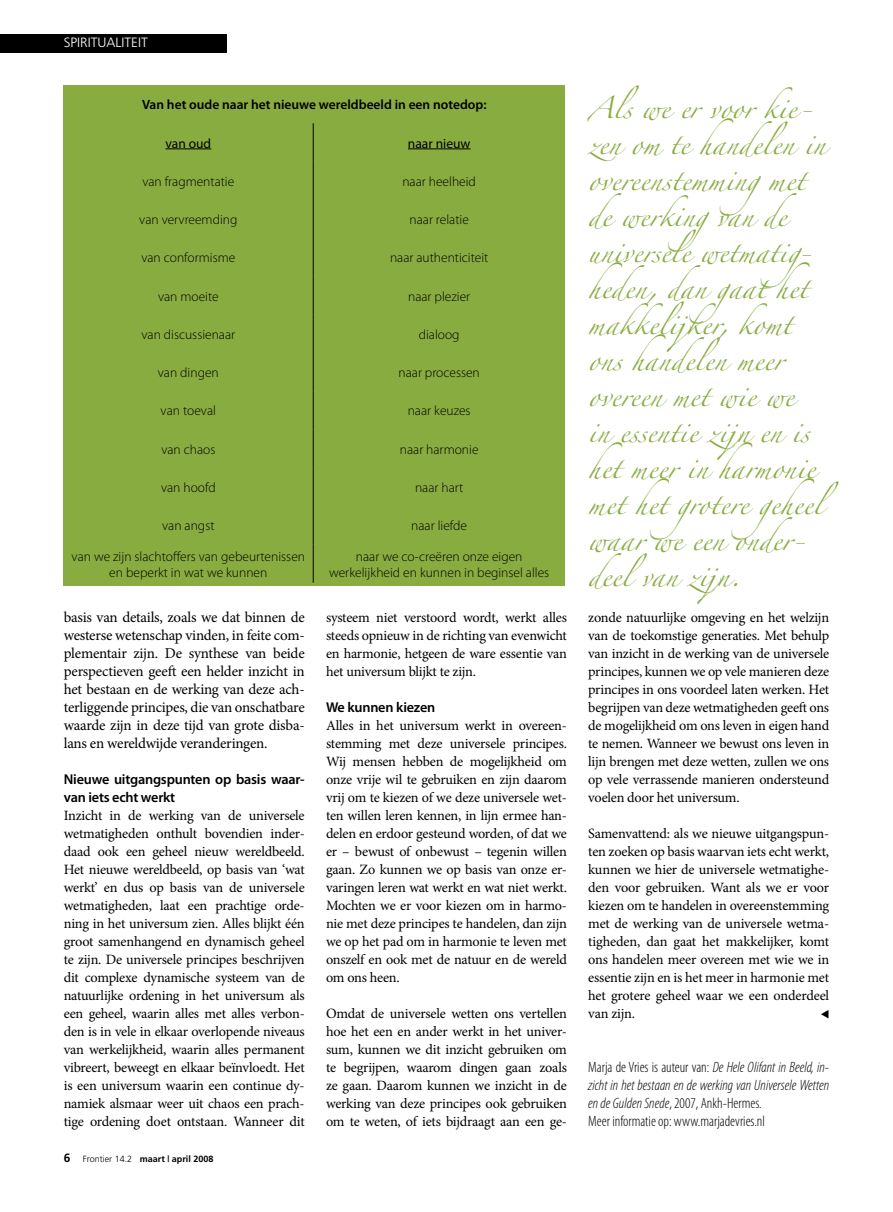
<style>
.page{position:relative;width:893px;height:1212px;background:#fff}
.page>*{position:absolute;margin:0;border:0;box-sizing:border-box;transform-origin:0 0}
.t1{font:19.5px/36px "Zapfino";color:#89ac41}
.t2{font:15px/18px "Minion Pro";letter-spacing:-.015em;color:#000;text-align:justify}
.t3{font:italic 300 condensed 15px/18px "Myriad Pro";color:#000}
.t4{font:14.25px/18px "Minion Pro";letter-spacing:-.015em;color:#000;text-align:justify}
.t5{font:600 14.25px/18px "Myriad Pro";letter-spacing:-.015em;color:#000}
.t6{font:300 13.5px/16.2px "Myriad Pro";color:#000;text-align:center}
.t7{font:600 13.5px "Myriad Pro";color:#000}
.t8{font:13.5px "Myriad Pro";color:#000}
.t9{font:300 13.5px "Frutiger";color:#fff}
.t10{font:700 12px "Frutiger";color:#000}
.t11{font:700 9px "Frutiger";color:#000}
.s1{font-weight:300}
.s2{font-style:normal}
</style>
<div class="page">
<div style="left:0;top:34px;width:227px;height:18px;background:#000"></div>
<div style="left:63px;top:85px;width:502px;height:501px;background:#89ac41"></div>
<hr style="left:313px;top:123px;width:1px;height:39px;background:#000">
<hr style="left:313px;top:162px;width:1px;height:38px;background:#000">
<hr style="left:313px;top:200px;width:1px;height:38px;background:#000">
<hr style="left:313px;top:238px;width:1px;height:38px;background:#000">
<hr style="left:313px;top:276px;width:1px;height:39px;background:#000">
<hr style="left:313px;top:315px;width:1px;height:38px;background:#000">
<hr style="left:313px;top:353px;width:1px;height:38px;background:#000">
<hr style="left:313px;top:391px;width:1px;height:38px;background:#000">
<hr style="left:313px;top:429px;width:1px;height:39px;background:#000">
<hr style="left:313px;top:468px;width:1px;height:38px;background:#000">
<hr style="left:313px;top:506px;width:1px;height:38px;background:#000">
<hr style="left:313px;top:544px;width:1px;height:39px;background:#000">
<hr style="left:165px;top:149px;width:46px;height:1px;background:#000">
<hr style="left:408px;top:149px;width:62px;height:1px;background:#000">
<p class="t9" style="left:64px;top:35px;width:85px">SPIRITUALITEIT</p>
<p class="t7" style="left:142px;top:96px;width:346px">Van het oude naar het nieuwe wereldbeeld in een notedop:</p>
<p class="t8" style="left:165px;top:135px;width:47px">van oud</p>
<p class="t8" style="left:408px;top:135px;width:64px">naar nieuw</p>
<p class="t6" style="left:142px;top:173px;width:93px">van fragmentatie</p>
<p class="t6" style="left:402px;top:173px;width:75px">naar heelheid</p>
<p class="t6" style="left:139px;top:211px;width:100px">van vervreemding</p>
<p class="t6" style="left:410px;top:211px;width:61px">naar relatie</p>
<p class="t6" style="left:141px;top:250px;width:95px">van conformisme</p>
<p class="t6" style="left:390px;top:250px;width:100px">naar authenticiteit</p>
<p class="t6" style="left:158px;top:288px;width:62px">van moeite</p>
<p class="t6" style="left:408px;top:288px;width:64px">naar plezier</p>
<p class="t6" style="left:141px;top:326px;width:95px">van discussienaar</p>
<p class="t6" style="left:419px;top:326px;width:42px">dialoog</p>
<p class="t6" style="left:158px;top:364px;width:62px">van dingen</p>
<p class="t6" style="left:398px;top:364px;width:83px">naar processen</p>
<p class="t6" style="left:161px;top:403px;width:57px">van toeval</p>
<p class="t6" style="left:408px;top:403px;width:64px">naar keuzes</p>
<p class="t6" style="left:161px;top:441px;width:56px">van chaos</p>
<p class="t6" style="left:400px;top:441px;width:80px">naar harmonie</p>
<p class="t6" style="left:161px;top:479px;width:56px">van hoofd</p>
<p class="t6" style="left:415px;top:479px;width:50px">naar hart</p>
<p class="t6" style="left:162px;top:518px;width:54px">van angst</p>
<p class="t6" style="left:411px;top:518px;width:57px">naar liefde</p>
<p class="t6" style="left:72px;top:548px;width:235px">van we zijn slachtoffers van gebeurtenissen en beperkt in wat we kunnen</p>
<p class="t6" style="left:329px;top:548px;width:222px">naar we co-creëren onze eigen werkelijkheid en kunnen in beginsel alles</p>
<p class="t2" style="left:64px;top:608px;width:242px">basis van details, zoals we dat binnen de westerse wetenschap vinden, in feite com&shy;plementair zijn. De synthese van beide perspectieven geeft een helder inzicht in het bestaan en de werking van deze ach&shy;terliggende principes, die van onschatbare waarde zijn in deze tijd van grote disba&shy;lans en wereldwijde veranderingen.</p>
<p class="t5" style="left:64px;top:770px;width:242px">Nieuwe uitgangspunten op basis waar&shy;van iets echt werkt</p>
<p class="t4" style="left:64px;top:806px;width:242px">Inzicht in de werking van de universele wetmatigheden onthult bovendien inder&shy;daad ook een geheel nieuw wereldbeeld.<br>Het nieuwe wereldbeeld, op basis van ‘wat werkt’ en dus op basis van de universele wetmatigheden, laat een prachtige orde&shy;ning in het universum zien. Alles blijkt één groot samenhangend en dynamisch geheel te zijn. De universele principes beschrijven dit complexe dynamische systeem van de natuurlijke ordening in het universum als een geheel, waarin alles met alles verbon&shy;den is in vele in elkaar overlopende niveaus van werkelijkheid, waarin alles permanent vibreert, beweegt en elkaar beïnvloedt. Het is een universum waarin een continue dy&shy;namiek alsmaar weer uit chaos een prach&shy;tige ordening doet ontstaan. Wanneer dit</p>
<p class="t10" style="left:64px;top:1151px;width:8px">6</p>
<p class="t11" style="left:83px;top:1153px;width:132px"><span class="s1">Frontier 14.2</span> maart | april 2008</p>
<p class="t4" style="left:326px;top:608px;width:242px">systeem niet verstoord wordt, werkt alles steeds opnieuw in de richting van evenwicht en harmonie, hetgeen de ware essentie van het universum blijkt te zijn.</p>
<p class="t5" style="left:326px;top:698px;width:111px">We kunnen kiezen</p>
<p class="t4" style="left:326px;top:716px;width:242px">Alles in het universum werkt in overeen&shy;stemming met deze universele principes.<br>Wij mensen hebben de mogelijkheid om onze vrije wil te gebruiken en zijn daarom vrij om te kiezen of we deze universele wet&shy;ten willen leren kennen, in lijn ermee han&shy;delen en erdoor gesteund worden, of dat we er – bewust of onbewust – tegenin willen gaan. Zo kunnen we op basis van onze er&shy;varingen leren wat werkt en wat niet werkt.<br>Mochten we er voor kiezen om in harmo&shy;nie met deze principes te handelen, dan zijn we op het pad om in harmonie te leven met onszelf en ook met de natuur en de wereld om ons heen.</p>
<p class="t4" style="left:326px;top:1004px;width:242px">Omdat de universele wetten ons vertellen hoe het een en ander werkt in het univer&shy;sum, kunnen we dit inzicht gebruiken om te begrijpen, waarom dingen gaan zoals ze gaan. Daarom kunnen we inzicht in de werking van deze principes ook gebruiken om te weten, of iets bijdraagt aan een ge-</p>
<p class="t1" style="left:588px;top:93px;width:252px">Als we er voor kie&shy;zen om te handelen in overeenstemmingmet<br>de werkingvan de universele wetmatig&shy;heden, dan gaat het makkelijker, komt<br>ons handelen meer overeen met wie we<br>in essentie zijn en is het meer in harmonie met het grotere geheel waar we een onder&shy;deelvan zijn.</p>
<p class="t4" style="left:588px;top:608px;width:242px">zonde natuurlijke omgeving en het welzijn van de toekomstige generaties. Met behulp van inzicht in de werking van de universele principes, kunnen we op vele manieren deze principes in ons voordeel laten werken. Het begrijpen van deze wetmatigheden geeft ons de mogelijkheid om ons leven in eigen hand te nemen. Wanneer we bewust ons leven in lijn brengen met deze wetten, zullen we ons op vele verrassende manieren ondersteund voelen door het universum.</p>
<p class="t4" style="left:588px;top:824px;width:242px">Samenvattend: als we nieuwe uitgangspun&shy;ten zoeken op basis waarvan iets echt werkt, kunnen we hier de universele wetmatighe&shy;den voor gebruiken. Want als we er voor kiezen om te handelen in overeenstemming met de werking van de universele wetma&shy;tigheden, dan gaat het makkelijker, komt ons handelen meer overeen met wie we in essentie zijn en is het meer in harmonie met het grotere geheel waar we een onderdeel van zijn.</p>
<p class="t3" style="left:588px;top:1058px;width:242px"><span class="s2">Marja de Vries is auteur van:</span> De Hele Olifant in Beeld, in&shy;zicht in het bestaan en de werking van Universele Wetten en de Gulden Snede<span class="s2">, 2007, Ankh-Hermes.<br>Meer informatie op: www.marjadevries.nl</span></p>
</div>
